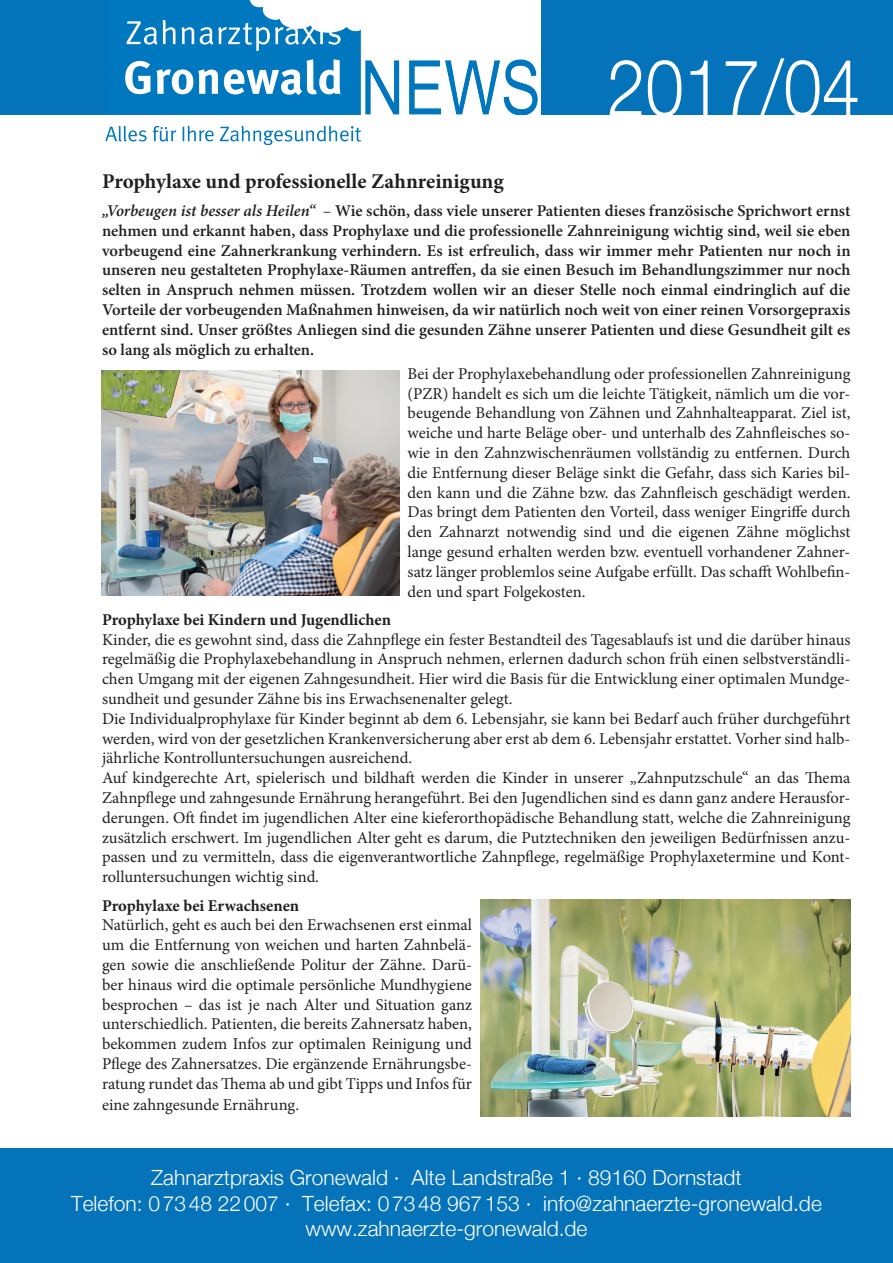
<style>
.page{position:relative;width:893px;height:1263px;background:#fff}
.page>*{position:absolute;margin:0;border:0;box-sizing:border-box;transform-origin:0 0}
.t1{font:300 78.6px "Helvetica Neue";color:#fff;scale:.88 1}
.t2{font:300 21px/25.2px "Helvetica Neue";color:#fff;text-align:center}
.t3{font:700 21px "Minion Pro";color:#231f20}
.t4{font:16.5px/19.8px "Minion Pro";color:#231f20;text-align:justify}
.t5{font:600 16.5px/19.8px "Minion Pro";color:#231f20;text-align:justify}
.t6{font:700 16.5px "Minion Pro";color:#231f20}
.s1{font-style:italic}
.s2{font-weight:400}
</style>
<div class="page">
<div style="left:0;top:0;width:241px;height:115px;background:#0573ba"></div>
<img style="left:365px;top:59px;width:172px;height:56px">
<div style="left:541px;top:0;width:352px;height:115px;background:#0573ba"></div>
<div style="left:0;top:1148px;width:893px;height:115px;background:#0573ba"></div>
<svg style="left:105px;top:126px;width:256px;height:19px"></svg>
<svg style="left:125px;top:0;width:236px;height:115px"></svg>
<img style="left:101px;top:370px;width:298px;height:225px">
<img style="left:480px;top:899px;width:370px;height:217px">
<h1 class="t1" style="left:607px;top:40px;width:289px">2017/04</h1>
<p class="t3" style="left:102px;top:166px;width:403px">Prophylaxe und professionelle Zahnreinigung</p>
<p class="t5" style="left:102px;top:201px;width:750px"><span class="s1">„Vorbeugen ist besser als Heilen“</span> <span class="s2">–</span> Wie schön, dass viele unserer Patienten dieses französische Sprichwort ernst nehmen und erkannt haben, dass Prophylaxe und die professionelle Zahnreinigung wichtig sind, weil sie eben vorbeugend eine Zahnerkrankung verhindern. Es ist erfreulich, dass wir immer mehr Patienten nur noch in unseren neu gestalteten Prophylaxe-Räumen antreffen, da sie einen Besuch im Behandlungszimmer nur noch selten in Anspruch nehmen müssen. Trotzdem wollen wir an dieser Stelle noch einmal eindringlich auf die Vorteile der vorbeugenden Maßnahmen hinweisen, da wir natürlich noch weit von einer reinen Vorsorgepraxis entfernt sind. Unser größtes Anliegen sind die gesunden Zähne unserer Patienten und diese Gesundheit gilt es so lang als möglich zu erhalten.</p>
<p class="t4" style="left:407px;top:364px;width:444px">Bei der Prophylaxebehandlung oder professionellen Zahnreinigung (PZR) handelt es sich um die leichte Tätigkeit, nämlich um die vor&shy;beugende Behandlung von Zähnen und Zahnhalteapparat. Ziel ist, weiche und harte Beläge ober- und unterhalb des Zahnfleisches so&shy;wie in den Zahnzwischenräumen vollständig zu entfernen. Durch die Entfernung dieser Beläge sinkt die Gefahr, dass sich Karies bil&shy;den kann und die Zähne bzw. das Zahnfleisch geschädigt werden.<br>Das bringt dem Patienten den Vorteil, dass weniger Eingriffe durch den Zahnarzt notwendig sind und die eigenen Zähne möglichst lange gesund erhalten werden bzw. eventuell vorhandener Zahner&shy;satz länger problemlos seine Aufgabe erfüllt. Das schafft Wohlbefin&shy;den und spart Folgekosten.</p>
<p class="t6" style="left:102px;top:608px;width:291px">Prophylaxe bei Kindern und Jugendlichen</p>
<p class="t4" style="left:102px;top:629px;width:750px;text-align:left">Kinder, die es gewohnt sind, dass die Zahnpflege ein fester Bestandteil des Tagesablaufs ist und die darüber hinaus regelmäßig die Prophylaxebehandlung in Anspruch nehmen, erlernen dadurch schon früh einen selbstverständli&shy;chen Umgang mit der eigenen Zahngesundheit. Hier wird die Basis für die Entwicklung einer optimalen Mundge&shy;sundheit und gesunder Zähne bis ins Erwachsenenalter gelegt.<br>Die Individualprophylaxe für Kinder beginnt ab dem 6. Lebensjahr, sie kann bei Bedarf auch früher durchgeführt werden, wird von der gesetzlichen Krankenversicherung aber erst ab dem 6. Lebensjahr erstattet. Vorher sind halb&shy;jährliche Kontrolluntersuchungen ausreichend.<br>Auf kindgerechte Art, spielerisch und bildhaft werden die Kinder in unserer „Zahnputzschule“ an das Thema Zahnpflege und zahngesunde Ernährung herangeführt. Bei den Jugendlichen sind es dann ganz andere Herausfor&shy;derungen. Oft findet im jugendlichen Alter eine kieferorthopädische Behandlung statt, welche die Zahnreinigung zusätzlich erschwert. Im jugendlichen Alter geht es darum, die Putztechniken den jeweiligen Bedürfnissen anzu&shy;passen und zu vermitteln, dass die eigenverantwortliche Zahnpflege, regelmäßige Prophylaxetermine und Kont&shy;rolluntersuchungen wichtig sind.</p>
<p class="t6" style="left:102px;top:894px;width:199px">Prophylaxe bei Erwachsenen</p>
<p class="t4" style="left:102px;top:915px;width:371px">Natürlich, geht es auch bei den Erwachsenen erst einmal um die Entfernung von weichen und harten Zahnbelä&shy;gen sowie die anschließende Politur der Zähne. Darü&shy;ber hinaus wird die optimale persönliche Mundhygiene besprochen – das ist je nach Alter und Situation ganz unterschiedlich. Patienten, die bereits Zahnersatz haben, bekommen zudem Infos zur optimalen Reinigung und Pflege des Zahnersatzes. Die ergänzende Ernährungsbe&shy;ratung rundet das Thema ab und gibt Tipps und Infos für</p>
<p class="t4" style="left:102px;top:1095px;width:199px">eine zahngesunde Ernährung.</p>
<p class="t2" style="left:71px;top:1165px;width:752px">Zahnarztpraxis Gronewald · Alte Landstraße 1 · 89160 Dornstadt<br>Telefon: 07348 22007 · Telefax: 07348 967153 · info@zahnaerzte-gronewald.de www.zahnaerzte-gronewald.de</p>
</div>
